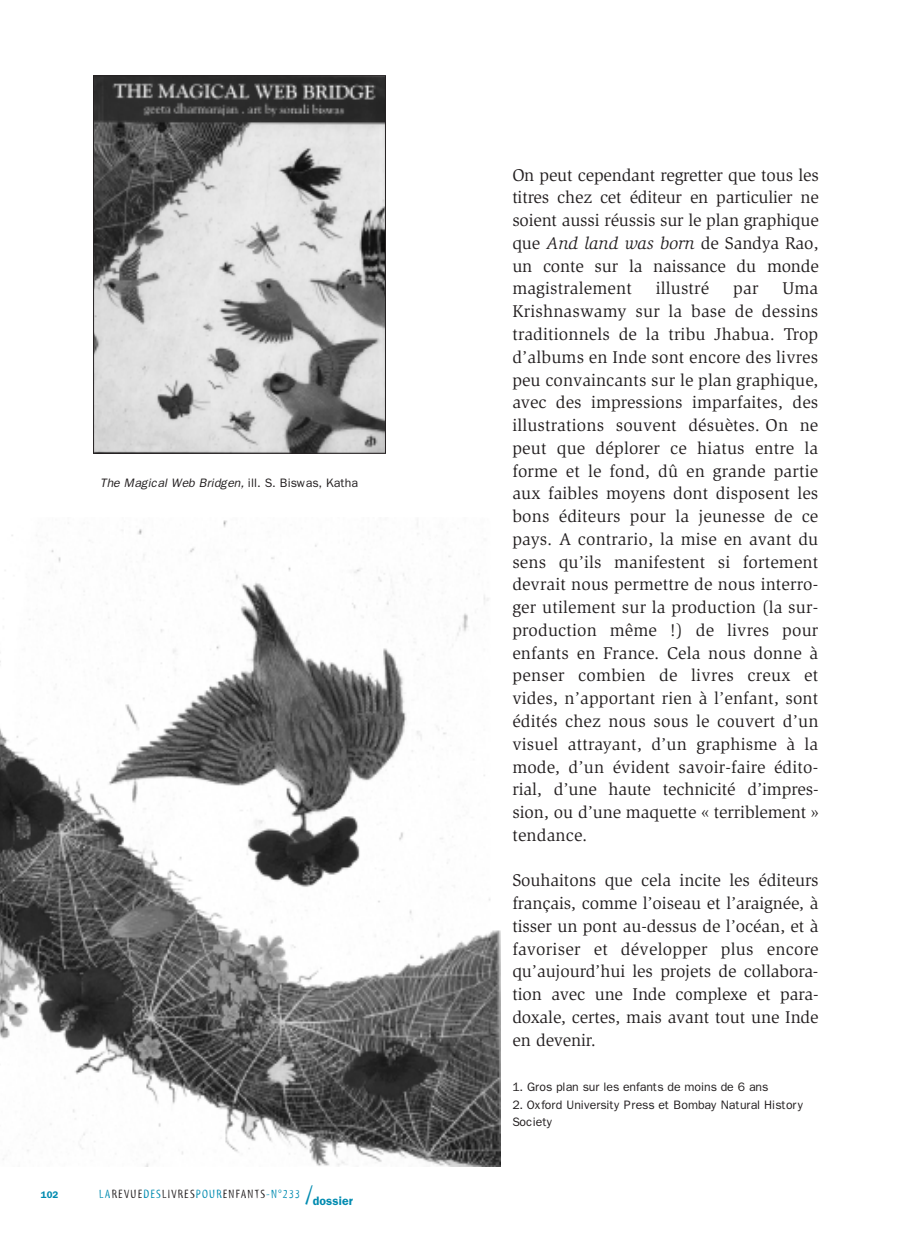
<style>
.page{position:relative;width:918px;height:1241px;background:#fff}
.page>*{position:absolute;margin:0;border:0;box-sizing:border-box;transform-origin:0 0}
.t1{font:17.5px/22.8px "Slimbach";letter-spacing:-.005em;color:#231f20;text-align:justify}
.t2{font:12.25px/17.5px "Franklin Gothic";letter-spacing:-.005em;color:#231f20}
.t3{font:12.25px "Myriad Tilt";letter-spacing:.1em;color:#231f20}
.t4{font:italic 12.25px "Franklin Gothic";letter-spacing:-.005em;color:#231f20}
.t5{font:600 9.62px "Franklin Gothic";color:#008bb0}
.s1{font-style:normal}
.s2{color:#008bb0}
.s3{font-size:26.25px;color:#008bb0}
.s4{font-family:"Franklin Gothic";font-weight:600;color:#008bb0}
.s5{font-style:italic}
</style>
<div class="page">
<img style="left:95px;top:77px;width:289px;height:374px">
<div style="left:93px;top:75px;width:293px;height:378px;border:1px solid #231f20"></div>
<img style="left:0;top:520px;width:500px;height:645px">
<p class="t4" style="left:100px;top:475px;width:259px">The Magical Web Bridgen, <span class="s1">ill. S. Biswas, Katha</span></p>
<p class="t5" style="left:41px;top:1188px;width:19px">102</p>
<p class="t3" style="left:99px;top:1188px;width:255px"><span class="s2">LA</span>REVUE<span class="s2">DES</span>LIVRES<span class="s2">POUR</span>ENFANTS<span class="s2">-N°233</span> <span class="s3">/</span><span class="s4">dossier</span></p>
<p class="t1" style="left:512px;top:165px;width:308px">On peut cependant regretter que tous les titres chez cet éditeur en particulier ne soient aussi réussis sur le plan graphique que <span class="s5">And land was born</span> de Sandya Rao, un conte sur la naissance du monde magistralement</p>
<p class="t1" style="left:656px;top:278px;width:55px">illustré</p>
<p class="t1" style="left:733px;top:278px;width:27px">par</p>
<p class="t1" style="left:512px;top:278px;width:308px;text-indent:270px">Uma Krishnaswamy sur la base de dessins traditionnels de la tribu Jhabua. Trop d’albums en Inde sont encore des livres peu convaincants sur le plan graphique, avec des impressions imparfaites, des illustrations souvent désuètes. On ne peut que déplorer ce hiatus entre la forme et le fond, dû en grande partie aux faibles moyens dont disposent les bons éditeurs pour la jeunesse de ce pays. A contrario, la mise en avant du sens qu’ils manifestent si fortement devrait nous permettre de nous interro&shy;ger utilement sur la production (la sur&shy;production même !) de livres pour enfants en France. Cela nous donne à penser combien de livres creux et vides, n’apportant rien à l’enfant, sont édités chez nous sous le couvert d’un visuel attrayant, d’un graphisme à la mode, d’un évident savoir-faire édito&shy;rial, d’une haute technicité d’impres&shy;sion, ou d’une maquette « terriblement » tendance.</p>
<p class="t1" style="left:512px;top:870px;width:308px">Souhaitons que cela incite les éditeurs français, comme l’oiseau et l’araignée, à tisser un pont au-dessus de l’océan, et à favoriser et développer plus encore qu’aujourd’hui les projets de collabora&shy;tion avec une Inde complexe et para&shy;doxale, certes, mais avant tout une Inde en devenir.</p>
<p class="t2" style="left:512px;top:1078px;width:257px">1. Gros plan sur les enfants de moins de 6 ans</p>
<p class="t2" style="left:512px;top:1095px;width:293px">2. Oxford University Press et Bombay Natural History<br>Society</p>
</div>
